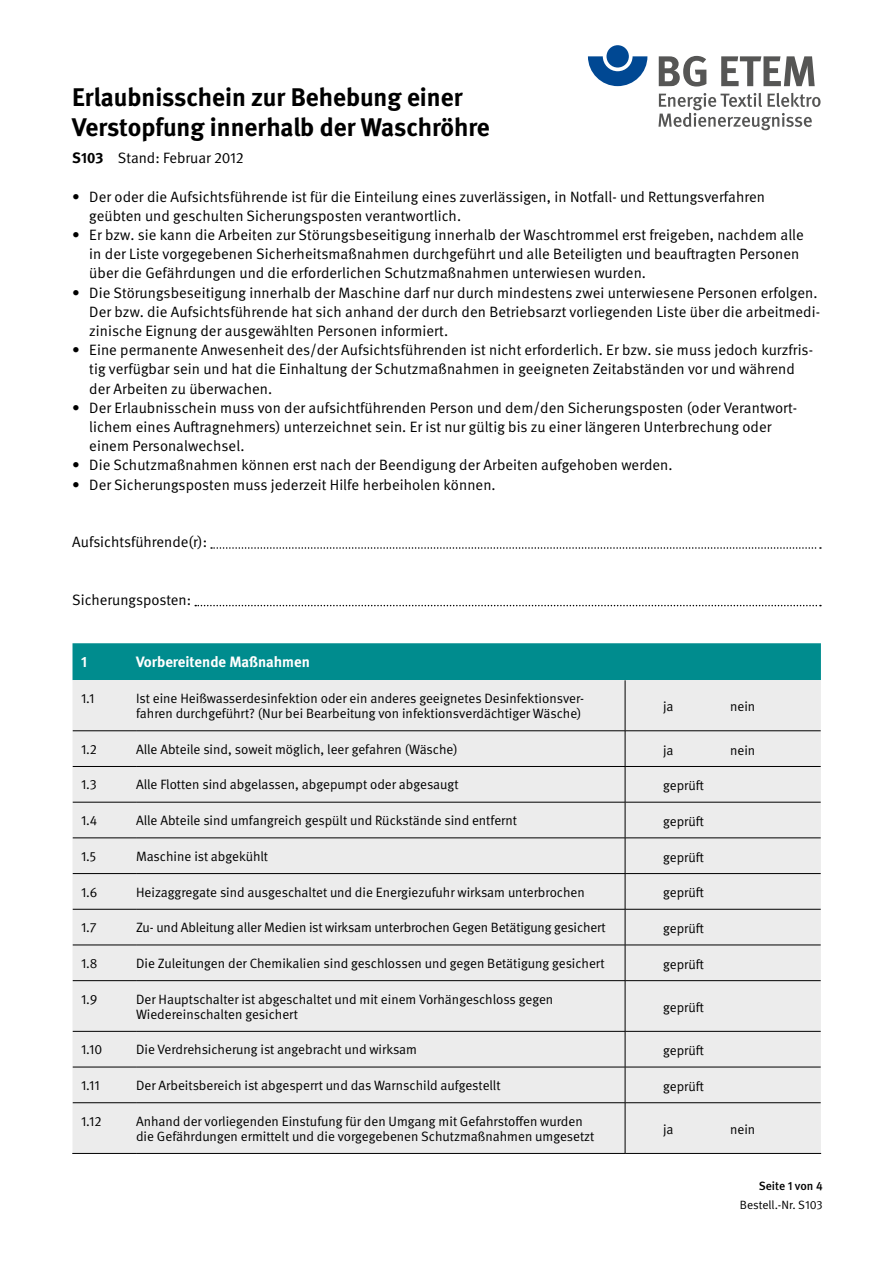
<style>
.page{position:relative;width:893px;height:1263px;background:#fff}
.page>*{position:absolute;margin:0;border:0;box-sizing:border-box;transform-origin:0 0}
.t1{font:700 25.5px/30.6px "DGUV Meta";color:#000}
.t2{font:15px/19.2px "DGUV Meta";letter-spacing:.005em;color:#000}
.t3{font:700 15px "DGUV Meta";color:#fff}
.t4{font:13.5px/15px "DGUV Meta";color:#000}
.t5{font:12px "DGUV Meta";letter-spacing:-.005em;color:#000}
.t6{font:500 12px "DGUV Meta";color:#000}
.s1{font-weight:700}
</style>
<div class="page">
<svg style="left:588px;top:56px;width:59px;height:30px"></svg>
<div style="left:606px;top:45px;width:23px;height:23px;background:#004893;border-radius:50%"></div>
<svg style="left:659px;top:56px;width:47px;height:31px"></svg>
<svg style="left:721px;top:56px;width:94px;height:30px"></svg>
<svg style="left:658px;top:93px;width:162px;height:37px"></svg>
<svg style="left:211px;top:547px;width:610px;height:2px"></svg>
<svg style="left:195px;top:605px;width:626px;height:1px"></svg>
<div style="left:73px;top:643px;width:748px;height:37px;background:#008c8e"></div>
<div style="left:73px;top:680px;width:748px;height:473px;background:#ececec"></div>
<hr style="left:625px;top:680px;width:1px;height:50px;background:#000">
<hr style="left:73px;top:730px;width:63px;height:1px;background:#000">
<hr style="left:136px;top:730px;width:489px;height:1px;background:#000">
<hr style="left:625px;top:730px;width:196px;height:1px;background:#000">
<hr style="left:625px;top:731px;width:1px;height:35px;background:#000">
<hr style="left:73px;top:766px;width:63px;height:1px;background:#000">
<hr style="left:136px;top:766px;width:489px;height:1px;background:#000">
<hr style="left:625px;top:766px;width:196px;height:1px;background:#000">
<hr style="left:625px;top:767px;width:1px;height:35px;background:#000">
<hr style="left:73px;top:802px;width:63px;height:1px;background:#000">
<hr style="left:136px;top:802px;width:489px;height:1px;background:#000">
<hr style="left:625px;top:802px;width:196px;height:1px;background:#000">
<hr style="left:625px;top:802px;width:1px;height:36px;background:#000">
<hr style="left:73px;top:838px;width:63px;height:1px;background:#000">
<hr style="left:136px;top:838px;width:489px;height:1px;background:#000">
<hr style="left:625px;top:838px;width:196px;height:1px;background:#000">
<hr style="left:625px;top:838px;width:1px;height:35px;background:#000">
<hr style="left:73px;top:873px;width:63px;height:1px;background:#000">
<hr style="left:136px;top:873px;width:489px;height:1px;background:#000">
<hr style="left:625px;top:873px;width:196px;height:1px;background:#000">
<hr style="left:625px;top:874px;width:1px;height:35px;background:#000">
<hr style="left:73px;top:909px;width:63px;height:1px;background:#000">
<hr style="left:136px;top:909px;width:489px;height:1px;background:#000">
<hr style="left:625px;top:909px;width:196px;height:1px;background:#000">
<hr style="left:625px;top:909px;width:1px;height:36px;background:#000">
<hr style="left:73px;top:945px;width:63px;height:1px;background:#000">
<hr style="left:136px;top:945px;width:489px;height:1px;background:#000">
<hr style="left:625px;top:945px;width:196px;height:1px;background:#000">
<hr style="left:625px;top:945px;width:1px;height:35px;background:#000">
<hr style="left:73px;top:980px;width:63px;height:1px;background:#000">
<hr style="left:136px;top:980px;width:489px;height:1px;background:#000">
<hr style="left:625px;top:980px;width:196px;height:1px;background:#000">
<hr style="left:625px;top:981px;width:1px;height:50px;background:#000">
<hr style="left:73px;top:1031px;width:63px;height:1px;background:#000">
<hr style="left:136px;top:1031px;width:489px;height:1px;background:#000">
<hr style="left:625px;top:1031px;width:196px;height:1px;background:#000">
<hr style="left:625px;top:1031px;width:1px;height:36px;background:#000">
<hr style="left:73px;top:1067px;width:63px;height:1px;background:#000">
<hr style="left:136px;top:1067px;width:489px;height:1px;background:#000">
<hr style="left:625px;top:1067px;width:196px;height:1px;background:#000">
<hr style="left:625px;top:1067px;width:1px;height:35px;background:#000">
<hr style="left:73px;top:1102px;width:63px;height:1px;background:#000">
<hr style="left:625px;top:1102px;width:196px;height:1px;background:#000">
<hr style="left:136px;top:1102px;width:489px;height:1px;background:#000">
<hr style="left:625px;top:1103px;width:1px;height:50px;background:#000">
<hr style="left:72px;top:1153px;width:64px;height:1px;background:#000">
<hr style="left:136px;top:1153px;width:489px;height:1px;background:#000">
<hr style="left:625px;top:1153px;width:196px;height:1px;background:#000">
<h1 class="t1" style="left:72px;top:82px;width:419px">Erlaubnisschein zur Behebung einer<br>Verstopfung innerhalb der Waschröhre</h1>
<p class="t2" style="left:72px;top:149px;width:173px"><span class="s1">S103</span> Stand: Februar 2012</p>
<p class="t2" style="left:89px;top:187px;width:677px;text-indent:-17px">• Der oder die Aufsichtsführende ist für die Einteilung eines zuverlässigen, in Notfall- und Rettungsverfahren geübten und geschulten Sicherungsposten verantwortlich.</p>
<p class="t2" style="left:89px;top:226px;width:716px;text-indent:-17px">• Er bzw. sie kann die Arbeiten zur Störungsbeseitigung innerhalb der Waschtrommel erst freigeben, nachdem alle in der Liste vorgegebenen Sicherheitsmaßnahmen durchgeführt und alle Beteiligten und beauftragten Personen über die Gefährdungen und die erforderlichen Schutzmaßnahmen unterwiesen wurden.</p>
<p class="t2" style="left:89px;top:283px;width:732px;text-indent:-17px">• Die Störungsbeseitigung innerhalb der Maschine darf nur durch mindestens zwei unterwiesene Personen erfolgen.<br>Der bzw. die Aufsichtsführende hat sich anhand der durch den Betriebsarzt vorliegenden Liste über die arbeitmedi&shy;zinische Eignung der ausgewählten Personen informiert.</p>
<p class="t2" style="left:89px;top:341px;width:725px;text-indent:-17px">• Eine permanente Anwesenheit des/der Aufsichtsführenden ist nicht erforderlich. Er bzw. sie muss jedoch kurzfris&shy;tig verfügbar sein und hat die Einhaltung der Schutzmaßnahmen in geeigneten Zeitabständen vor und während der Arbeiten zu überwachen.</p>
<p class="t2" style="left:89px;top:398px;width:708px;text-indent:-17px">• Der Erlaubnisschein muss von der aufsichtführenden Person und dem/den Sicherungsposten (oder Verantwort&shy;lichem eines Auftragnehmers) unterzeichnet sein. Er ist nur gültig bis zu einer längeren Unterbrechung oder einem Personalwechsel.</p>
<p class="t2" style="left:72px;top:456px;width:602px">• Die Schutzmaßnahmen können erst nach der Beendigung der Arbeiten aufgehoben werden.</p>
<p class="t2" style="left:72px;top:475px;width:425px">• Der Sicherungsposten muss jederzeit Hilfe herbeiholen können.</p>
<p class="t2" style="left:72px;top:533px;width:136px">Aufsichtsführende(r):</p>
<p class="t2" style="left:72px;top:590px;width:120px">Sicherungsposten:</p>
<p class="t3" style="left:81px;top:653px;width:8px">1</p>
<p class="t3" style="left:136px;top:653px;width:175px">Vorbereitende Maßnahmen</p>
<p class="t4" style="left:81px;top:691px;width:15px">1.1</p>
<p class="t4" style="left:136px;top:691px;width:448px">Ist eine Heißwasserdesinfektion oder ein anderes geeignetes Desinfektionsver&shy;fahren durchgeführt? (Nur bei Bearbeitung von infektionsverdächtiger Wäsche)</p>
<p class="t4" style="left:663px;top:699px;width:12px">ja</p>
<p class="t4" style="left:730px;top:699px;width:27px">nein</p>
<p class="t4" style="left:81px;top:742px;width:17px">1.2</p>
<p class="t4" style="left:136px;top:742px;width:323px">Alle Abteile sind, soweit möglich, leer gefahren (Wäsche)</p>
<p class="t4" style="left:663px;top:743px;width:12px">ja</p>
<p class="t4" style="left:730px;top:743px;width:27px">nein</p>
<p class="t4" style="left:81px;top:777px;width:17px">1.3</p>
<p class="t4" style="left:136px;top:777px;width:324px">Alle Flotten sind abgelassen, abgepumpt oder abgesaugt</p>
<p class="t4" style="left:663px;top:778px;width:42px">geprüft</p>
<p class="t4" style="left:81px;top:813px;width:18px">1.4</p>
<p class="t4" style="left:136px;top:813px;width:382px">Alle Abteile sind umfangreich gespült und Rückstände sind entfernt</p>
<p class="t4" style="left:663px;top:814px;width:42px">geprüft</p>
<p class="t4" style="left:81px;top:849px;width:17px">1.5</p>
<p class="t4" style="left:136px;top:849px;width:134px">Maschine ist abgekühlt</p>
<p class="t4" style="left:663px;top:850px;width:42px">geprüft</p>
<p class="t4" style="left:81px;top:885px;width:18px">1.6</p>
<p class="t4" style="left:136px;top:885px;width:450px">Heizaggregate sind ausgeschaltet und die Energiezufuhr wirksam unterbrochen</p>
<p class="t4" style="left:663px;top:885px;width:42px">geprüft</p>
<p class="t4" style="left:81px;top:920px;width:17px">1.7</p>
<p class="t4" style="left:136px;top:920px;width:471px">Zu- und Ableitung aller Medien ist wirksam unterbrochen Gegen Betätigung gesichert</p>
<p class="t4" style="left:663px;top:921px;width:42px">geprüft</p>
<p class="t4" style="left:81px;top:956px;width:18px">1.8</p>
<p class="t4" style="left:136px;top:956px;width:470px">Die Zuleitungen der Chemikalien sind geschlossen und gegen Betätigung gesichert</p>
<p class="t4" style="left:663px;top:957px;width:42px">geprüft</p>
<p class="t4" style="left:81px;top:992px;width:18px">1.9</p>
<p class="t4" style="left:136px;top:992px;width:419px">Der Hauptschalter ist abgeschaltet und mit einem Vorhängeschloss gegen<br>Wiedereinschalten gesichert</p>
<p class="t4" style="left:663px;top:1000px;width:42px">geprüft</p>
<p class="t4" style="left:81px;top:1042px;width:23px">1.10</p>
<p class="t4" style="left:136px;top:1042px;width:282px">Die Verdrehsicherung ist angebracht und wirksam</p>
<p class="t4" style="left:663px;top:1043px;width:42px">geprüft</p>
<p class="t4" style="left:81px;top:1078px;width:20px">1.11</p>
<p class="t4" style="left:136px;top:1078px;width:366px">Der Arbeitsbereich ist abgesperrt und das Warnschild aufgestellt</p>
<p class="t4" style="left:663px;top:1079px;width:42px">geprüft</p>
<p class="t4" style="left:81px;top:1114px;width:22px">1.12</p>
<p class="t4" style="left:136px;top:1114px;width:460px">Anhand der vorliegenden Einstufung für den Umgang mit Gefahrstoffen wurden die Gefährdungen ermittelt und die vorgegebenen Schutzmaßnahmen umgesetzt</p>
<p class="t4" style="left:663px;top:1122px;width:12px">ja</p>
<p class="t4" style="left:730px;top:1122px;width:27px">nein</p>
<p class="t6" style="left:759px;top:1178px;width:66px">Seite 1 von 4</p>
<p class="t5" style="left:740px;top:1198px;width:84px">Bestell.-Nr. S103</p>
</div>
